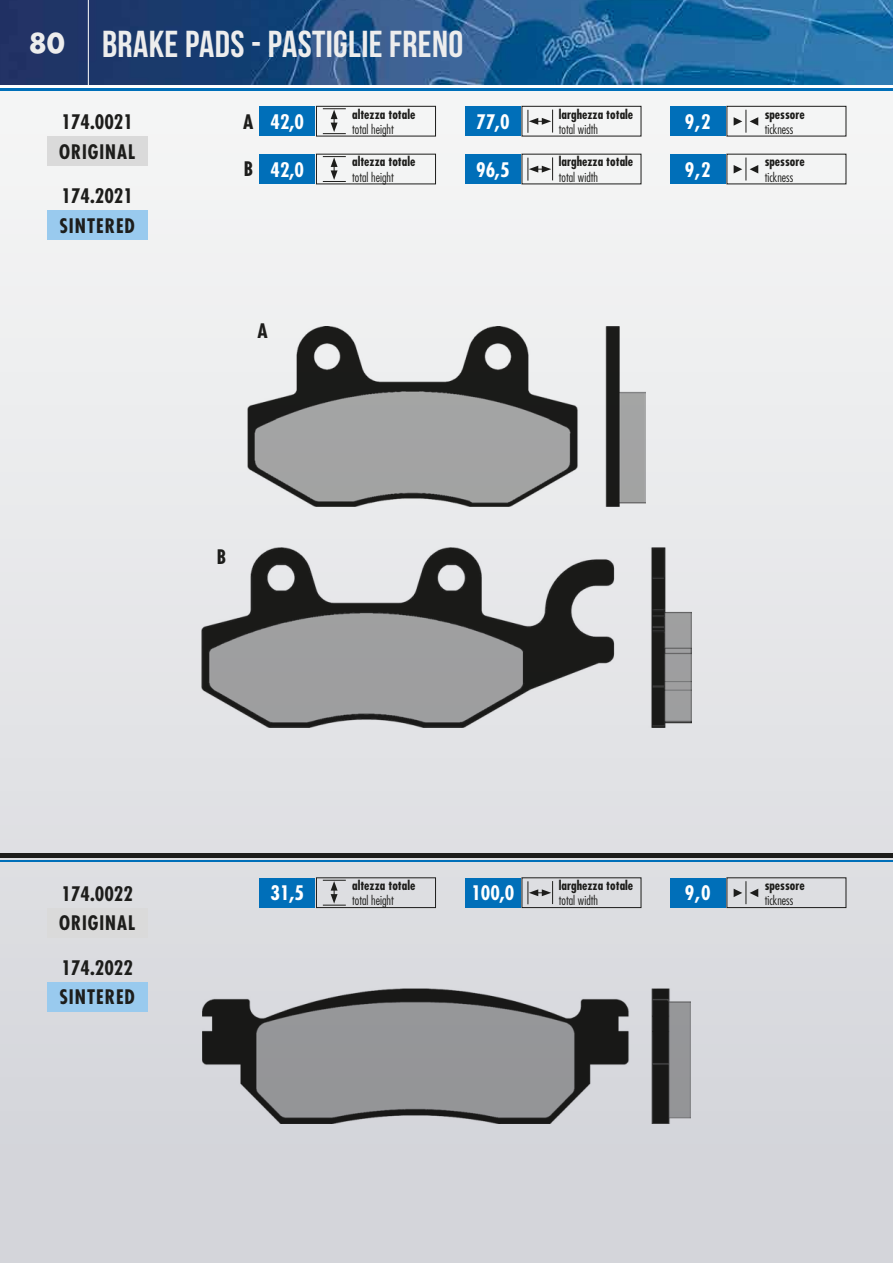
<style>
.page{position:relative;width:893px;height:1263px;background:#fff}
.page>*{position:absolute;margin:0;border:0;box-sizing:border-box;transform-origin:0 0}
.t1{font:700 37.5px "Bebas Neue";letter-spacing:.01em;color:#ededed}
.t2{font:700 condensed 19.5px "Futura LT";letter-spacing:.05em;color:#1d1d1b}
.t3{font:700 condensed 19.5px "Futura LT";color:#fff}
.t4{font:700 condensed 12.75px "Futura LT";color:#1d1d1b}
.t5{font:300 condensed 12.75px "Futura LT";color:#1d1d1b}
.s1{font-family:"Futura LT";font-size:26.4px}
</style>
<div class="page">
<div style="left:0;top:90px;width:893px;height:1173px;background:linear-gradient(to bottom,#f4f5f5,#d2d3d9)"></div>
<img style="left:0;top:0;width:893px;height:85px">
<hr style="left:0;top:88px;width:893px;height:2px;background:#006fb9">
<hr style="left:88px;top:0;width:1px;height:87px;background:#fff">
<img style="left:202px;top:988px;width:489px;height:135px">
<img style="left:202px;top:547px;width:489px;height:180px">
<img style="left:248px;top:327px;width:397px;height:179px">
<div style="left:47px;top:136px;width:101px;height:30px;background:#dadada"></div>
<div style="left:47px;top:210px;width:101px;height:30px;background:#99caee"></div>
<div style="left:0;top:853px;width:893px;height:5px;background:#1d1d1b"></div>
<svg style="left:0;top:860px;width:893px;height:1px"></svg>
<div style="left:47px;top:908px;width:101px;height:29px;background:#dadada"></div>
<div style="left:47px;top:982px;width:101px;height:29px;background:#99caee"></div>
<div style="left:727px;top:877px;width:119px;height:31px;border:1px solid #1d1d1b"></div>
<svg style="left:734px;top:881px;width:24px;height:23px"></svg>
<div style="left:522px;top:877px;width:119px;height:31px;border:1px solid #1d1d1b"></div>
<svg style="left:528px;top:881px;width:25px;height:23px"></svg>
<div style="left:316px;top:877px;width:120px;height:31px;border:1px solid #1d1d1b"></div>
<svg style="left:323px;top:880px;width:23px;height:26px"></svg>
<div style="left:670px;top:878px;width:55px;height:29px;background:#006fb9"></div>
<div style="left:465px;top:878px;width:55px;height:29px;background:#006fb9"></div>
<div style="left:260px;top:878px;width:55px;height:29px;background:#006fb9"></div>
<div style="left:727px;top:106px;width:119px;height:30px;border:1px solid #1d1d1b"></div>
<svg style="left:734px;top:110px;width:24px;height:23px"></svg>
<div style="left:522px;top:106px;width:119px;height:30px;border:1px solid #1d1d1b"></div>
<svg style="left:528px;top:110px;width:25px;height:23px"></svg>
<div style="left:316px;top:106px;width:120px;height:30px;border:1px solid #1d1d1b"></div>
<svg style="left:323px;top:108px;width:23px;height:26px"></svg>
<div style="left:260px;top:106px;width:55px;height:30px;background:#006fb9"></div>
<div style="left:465px;top:106px;width:55px;height:30px;background:#006fb9"></div>
<div style="left:670px;top:106px;width:55px;height:30px;background:#006fb9"></div>
<svg style="left:734px;top:158px;width:24px;height:22px"></svg>
<svg style="left:528px;top:157px;width:25px;height:24px"></svg>
<svg style="left:323px;top:156px;width:23px;height:26px"></svg>
<div style="left:260px;top:154px;width:55px;height:30px;background:#006fb9"></div>
<div style="left:465px;top:154px;width:55px;height:30px;background:#006fb9"></div>
<div style="left:670px;top:154px;width:55px;height:30px;background:#006fb9"></div>
<h1 class="t1" style="left:29px;top:23px;width:436px"><span class="s1">80</span> BRAKE PADS - PASTIGLIE FRENO</h1>
<p class="t4" style="left:352px;top:106px;width:65px">altezza totale</p>
<p class="t5" style="left:352px;top:122px;width:43px">total height</p>
<p class="t4" style="left:559px;top:106px;width:76px">larghezza totale</p>
<p class="t5" style="left:559px;top:122px;width:41px">total width</p>
<h2 class="t2" style="left:61px;top:110px;width:73px">174.0021</h2>
<p class="t4" style="left:765px;top:106px;width:42px">spessore</p>
<h2 class="t3" style="left:271px;top:110px;width:35px">42,0</h2>
<h2 class="t3" style="left:476px;top:110px;width:35px">77,0</h2>
<h2 class="t3" style="left:685px;top:110px;width:27px">9,2</h2>
<h2 class="t2" style="left:243px;top:110px;width:12px">A</h2>
<h2 class="t2" style="left:244px;top:157px;width:11px">B</h2>
<p class="t5" style="left:765px;top:122px;width:30px">tickness</p>
<h2 class="t2" style="left:59px;top:140px;width:77px">ORIGINAL</h2>
<p class="t4" style="left:352px;top:154px;width:65px">altezza totale</p>
<p class="t5" style="left:352px;top:169px;width:43px">total height</p>
<p class="t4" style="left:559px;top:154px;width:76px">larghezza totale</p>
<p class="t5" style="left:559px;top:169px;width:41px">total width</p>
<p class="t4" style="left:765px;top:154px;width:42px">spessore</p>
<p class="t5" style="left:765px;top:169px;width:30px">tickness</p>
<h2 class="t3" style="left:271px;top:157px;width:35px">42,0</h2>
<h2 class="t3" style="left:476px;top:157px;width:35px">96,5</h2>
<h2 class="t3" style="left:685px;top:157px;width:27px">9,2</h2>
<h2 class="t2" style="left:61px;top:184px;width:73px">174.2021</h2>
<h2 class="t2" style="left:59px;top:214px;width:77px">SINTERED</h2>
<h2 class="t2" style="left:258px;top:319px;width:12px">A</h2>
<h2 class="t2" style="left:217px;top:544px;width:11px">B</h2>
<p class="t4" style="left:352px;top:877px;width:65px">altezza totale</p>
<p class="t5" style="left:352px;top:893px;width:43px">total height</p>
<p class="t4" style="left:559px;top:877px;width:76px">larghezza totale</p>
<p class="t5" style="left:559px;top:893px;width:41px">total width</p>
<h2 class="t2" style="left:61px;top:881px;width:73px">174.0022</h2>
<h2 class="t3" style="left:271px;top:881px;width:35px">31,5</h2>
<h2 class="t3" style="left:471px;top:881px;width:44px">100,0</h2>
<h2 class="t3" style="left:685px;top:881px;width:27px">9,0</h2>
<h2 class="t2" style="left:59px;top:911px;width:77px">ORIGINAL</h2>
<h2 class="t2" style="left:61px;top:955px;width:73px">174.2022</h2>
<h2 class="t2" style="left:59px;top:985px;width:77px">SINTERED</h2>
<p class="t4" style="left:765px;top:877px;width:42px">spessore</p>
<p class="t5" style="left:765px;top:893px;width:30px">tickness</p>
</div>
